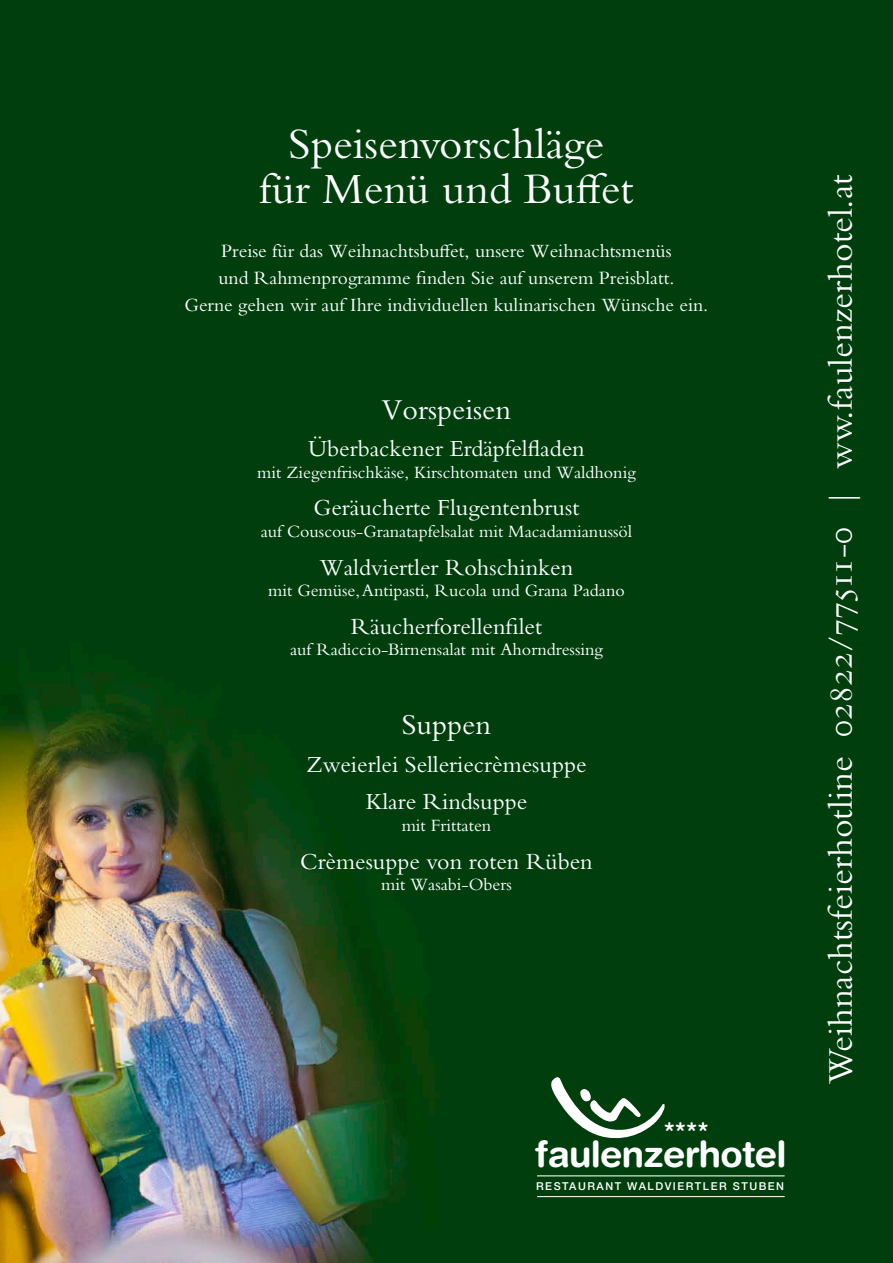
<style>
.page{position:relative;width:893px;height:1263px;background:#fff}
.page>*{position:absolute;margin:0;border:0;box-sizing:border-box;transform-origin:0 0}
.t1{font:45px/45px "Bembo Std";color:#fff;text-align:center}
.t2{font:700 36.6px "Helvetica Rounded LT Std";letter-spacing:-.02em;color:#fff}
.t3{font:36px "Bembo Std";color:#fff}
.t4{font:30px "Bembo Std";color:#fff}
.t5{font:700 24.3px "Helvetica Rounded LT Std";color:#fff}
.t6{font:24px/37.5px "Bembo Std";color:#fff;text-align:center}
.t7{font:19.5px/27px "Bembo Std";color:#fff;text-align:center}
.t8{font:18px "Bembo Std";color:#fff}
.t9{font:500 10.95px "Helvetica Neue LT Std";letter-spacing:.14em;color:#fff}
</style>
<div class="page">
<img style="left:0;top:0;width:893px;height:1263px">
<svg style="left:550px;top:1076px;width:115px;height:65px"></svg>
<hr style="left:537px;top:1175px;width:248px;height:1px;background:#fff">
<hr style="left:537px;top:1196px;width:248px;height:1px;background:#fff">
<h1 class="t1" style="left:259px;top:120px;width:376px">Speisenvorschläge für Menü und Buffet</h1>
<p class="t7" style="left:185px;top:237px;width:525px">Preise für das Weihnachtsbuffet, unsere Weihnachtsmenüs<br>und Rahmenprogramme finden Sie auf unserem Preisblatt.<br>Gerne gehen wir auf Ihre individuellen kulinarischen Wünsche ein.</p>
<h3 class="t4" style="left:382px;top:392px;width:131px">Vorspeisen</h3>
<h3 class="t6" style="left:308px;top:430px;width:278px">Überbackener Erdäpfelfladen</h3>
<p class="t8" style="left:257px;top:462px;width:380px">mit Ziegenfrischkäse, Kirschtomaten und Waldhonig</p>
<h3 class="t6" style="left:314px;top:489px;width:267px">Geräucherte Flugentenbrust</h3>
<p class="t8" style="left:261px;top:521px;width:373px">auf Couscous-Granatapfelsalat mit Macadamianussöl</p>
<h3 class="t6" style="left:320px;top:548px;width:255px">Waldviertler Rohschinken</h3>
<p class="t8" style="left:268px;top:580px;width:358px">mit Gemüse, Antipasti, Rucola und Grana Padano</p>
<h3 class="t6" style="left:351px;top:607px;width:193px">Räucherforellenfilet</h3>
<p class="t8" style="left:290px;top:639px;width:314px">auf Radiccio-Birnensalat mit Ahorndressing</p>
<h3 class="t4" style="left:402px;top:708px;width:91px">Suppen</h3>
<h3 class="t6" style="left:306px;top:745px;width:282px">Zweierlei Selleriecrèmesuppe<br>Klare Rindsuppe</h3>
<p class="t8" style="left:402px;top:815px;width:91px">mit Frittaten</p>
<h3 class="t6" style="left:300px;top:842px;width:294px">Crèmesuppe von roten Rüben</h3>
<p class="t8" style="left:381px;top:874px;width:132px">mit Wasabi-Obers</p>
<h3 class="t5" style="left:664px;top:1116px;width:47px">****</h3>
<h2 class="t2" style="left:535px;top:1132px;width:253px">faulenzerhotel</h2>
<p class="t9" style="left:536px;top:1180px;width:250px">RESTAURANT WALDVIERTLER STUBEN</p>
<h3 class="t3" style="left:819px;top:1084px;width:911px;rotate:-90deg">Weihnachtsfeierhotline 02822/77511-0 | ww.faulenzerhotel.at</h3>
</div>
